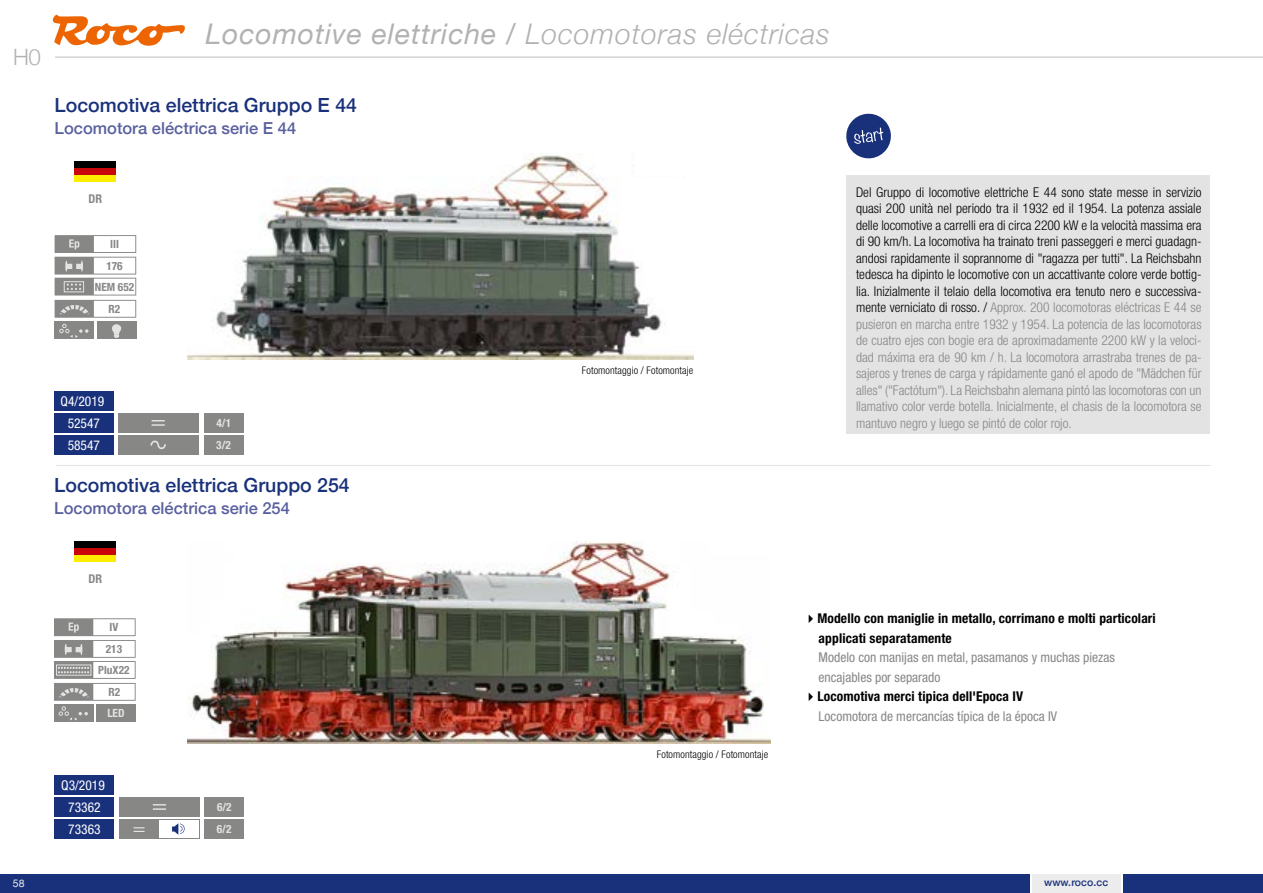
<style>
.page{position:relative;width:1263px;height:893px;background:#fff}
.page>*{position:absolute;margin:0;border:0;box-sizing:border-box;transform-origin:0 0}
.t1{font:italic 28.5px "Helvetica Neue";letter-spacing:.03em;color:#b1b2b3}
.t2{font:300 22.5px "Helvetica Neue";color:#b1b2b3}
.t3{font:500 19.5px "Helvetica Neue";color:#19317b}
.t4{font:500 16.5px "Helvetica Neue";color:#59609e}
.t5{font:300 condensed 13.5px/16.5px "Helvetica Neue LT Std";color:#000;text-align:justify}
.t6{font:condensed 13.5px/19.5px "Helvetica Neue LT Std";color:#878786}
.t7{font:700 condensed 13.5px/19.5px "Helvetica Neue LT Std";letter-spacing:.01em;color:#000}
.t8{font:condensed 13.5px "Helvetica Neue LT Std";color:#fff}
.t9{font:700 condensed 12px "Helvetica Neue";color:#878786}
.t10{font:700 condensed 11.4px "Helvetica Neue LT Std";color:#878786}
.t11{font:700 condensed 11.4px/21.9px "Helvetica Neue LT Std";color:#e3e3e3}
.t12{font:300 condensed 10.5px "Helvetica Neue LT Std";letter-spacing:.01em;color:#000}
.t13{font:500 10.5px "Helvetica Neue";letter-spacing:.01em;color:#19317b}
.t14{font:10.5px "Helvetica Neue";color:#ececed}
.s1{font-weight:300}
.s2{color:#878786}
.s3{color:#000}
.s4{font-weight:700;color:#000}
</style>
<div class="page">
<hr style="left:0;top:57px;width:1263px;height:1px;background:#bdbebe">
<div style="left:0;top:44px;width:54px;height:33px;background:#fff"></div>
<div style="left:1032px;top:874px;width:89px;height:19px;background:#ececed"></div>
<div style="left:0;top:874px;width:1030px;height:19px;background:#19317b"></div>
<div style="left:1124px;top:874px;width:139px;height:19px;background:#19317b"></div>
<svg style="left:53px;top:15px;width:132px;height:31px"></svg>
<hr style="left:56px;top:465px;width:1155px;height:1px;background:#e3e3e3">
<div style="left:846px;top:175px;width:364px;height:259px;background:#e3e3e3"></div>
<div style="left:119px;top:797px;width:81px;height:19px;background:#878786"></div>
<svg style="left:153px;top:804px;width:13px;height:6px"></svg>
<div style="left:55px;top:819px;width:59px;height:20px;background:#19317b"></div>
<div style="left:55px;top:797px;width:59px;height:19px;background:#19317b"></div>
<div style="left:55px;top:775px;width:59px;height:19px;background:#19317b"></div>
<div style="left:119px;top:819px;width:81px;height:20px;background:#878786"></div>
<div style="left:160px;top:820px;width:39px;height:18px;background:#fff"></div>
<svg style="left:172px;top:823px;width:13px;height:12px"></svg>
<svg style="left:134px;top:827px;width:11px;height:5px"></svg>
<div style="left:205px;top:797px;width:39px;height:19px;background:#878786"></div>
<div style="left:205px;top:819px;width:39px;height:20px;background:#878786"></div>
<div style="left:55px;top:321px;width:39px;height:18px;background:#878786"></div>
<svg style="left:60px;top:324px;width:28px;height:14px"></svg>
<div style="left:54px;top:435px;width:60px;height:19px;background:#19317b"></div>
<div style="left:54px;top:413px;width:60px;height:19px;background:#19317b"></div>
<div style="left:54px;top:391px;width:60px;height:19px;background:#19317b"></div>
<div style="left:204px;top:413px;width:39px;height:19px;background:#878786"></div>
<div style="left:204px;top:435px;width:39px;height:19px;background:#878786"></div>
<svg style="left:54px;top:618px;width:82px;height:83px"></svg>
<div style="left:75px;top:161px;width:41px;height:7px;background:#000"></div>
<div style="left:75px;top:168px;width:41px;height:7px;background:#c9070a"></div>
<div style="left:75px;top:175px;width:41px;height:7px;background:#ffed00"></div>
<div style="left:75px;top:541px;width:41px;height:7px;background:#000"></div>
<div style="left:75px;top:548px;width:41px;height:7px;background:#c9070a"></div>
<div style="left:75px;top:555px;width:41px;height:7px;background:#ffed00"></div>
<svg style="left:55px;top:235px;width:81px;height:83px"></svg>
<div style="left:118px;top:413px;width:80px;height:19px;background:#878786"></div>
<svg style="left:152px;top:420px;width:13px;height:6px"></svg>
<div style="left:118px;top:435px;width:80px;height:19px;background:#878786"></div>
<svg style="left:150px;top:440px;width:16px;height:10px"></svg>
<img style="left:188px;top:153px;width:506px;height:207px">
<div style="left:634px;top:152px;width:65px;height:24px;background:#fff"></div>
<svg style="left:846px;top:113px;width:45px;height:46px"></svg>
<div style="left:96px;top:704px;width:40px;height:18px;background:#878786"></div>
<div style="left:54px;top:704px;width:39px;height:18px;background:#878786"></div>
<svg style="left:59px;top:707px;width:29px;height:14px"></svg>
<img style="left:188px;top:542px;width:582px;height:201px">
<div style="left:709px;top:528px;width:71px;height:27px;background:#fff"></div>
<div style="left:97px;top:321px;width:39px;height:18px;background:#878786"></div>
<svg style="left:112px;top:324px;width:9px;height:14px"></svg>
<h2 class="t2" style="left:13px;top:39px;width:29px">H0</h2>
<h1 class="t1" style="left:206px;top:13px;width:626px">Locomotive elettriche / <span class="s1">Locomotoras eléctricas</span></h1>
<h3 class="t3" style="left:55px;top:89px;width:304px">Locomotiva elettrica Gruppo E 44</h3>
<p class="t4" style="left:55px;top:115px;width:243px">Locomotora eléctrica serie E 44</p>
<p class="t9" style="left:89px;top:189px;width:15px">DR</p>
<p class="t10" style="left:110px;top:237px;width:10px">III</p>
<p class="t10" style="left:106px;top:259px;width:18px">176</p>
<p class="t10" style="left:95px;top:280px;width:41px">NEM 652</p>
<p class="t10" style="left:109px;top:302px;width:13px">R2</p>
<p class="t8" style="left:61px;top:393px;width:45px">Q4/2019</p>
<p class="t8" style="left:68px;top:415px;width:34px">52547</p>
<p class="t8" style="left:68px;top:437px;width:34px">58547</p>
<p class="t11" style="left:216px;top:412px;width:16px">4/1<br>3/2</p>
<h3 class="t3" style="left:54px;top:469px;width:297px">Locomotiva elettrica Gruppo 254</h3>
<p class="t4" style="left:54px;top:495px;width:237px">Locomotora eléctrica serie 254</p>
<p class="t12" style="left:582px;top:365px;width:113px">Fotomontaggio / Fotomontaje</p>
<p class="t5" style="left:856px;top:184px;width:347px">Del Gruppo di locomotive elettriche E 44 sono state messe in servizio quasi 200 unità nel periodo tra il 1932 ed il 1954. La potenza assiale delle locomotive a carrelli era di circa 2200 kW e la velocità massima era di 90 km/h. La locomotiva ha trainato treni passeggeri e merci guadagn&shy;andosi rapidamente il soprannome di "ragazza per tutti". La Reichsbahn tedesca ha dipinto le locomotive con un accattivante colore verde bottig&shy;lia. Inizialmente il telaio della locomotiva era tenuto nero e successiva&shy;mente verniciato di rosso. / <span class="s2">Approx. 200 locomotoras eléctricas E 44 se pusieron en marcha entre 1932 y 1954. La potencia de las locomotoras de cuatro ejes con bogie era de aproximadamente 2200 kW y la veloci&shy;dad máxima era de 90 km / h. La locomotora arrastraba trenes de pa&shy;sajeros y trenes de carga y rápidamente ganó el apodo de "Mädchen für alles" ("Factótum"). La Reichsbahn alemana pintó las locomotoras con un llamativo color verde botella. Inicialmente, el chasis de la locomotora se mantuvo negro y luego se pintó de color rojo.</span></p>
<p class="t14" style="left:13px;top:876px;width:13px">58</p>
<p class="t9" style="left:89px;top:569px;width:15px">DR</p>
<p class="t10" style="left:110px;top:620px;width:10px">IV</p>
<p class="t10" style="left:106px;top:642px;width:18px">213</p>
<p class="t10" style="left:98px;top:663px;width:33px">PluX22</p>
<p class="t10" style="left:109px;top:685px;width:13px">R2</p>
<p class="t11" style="left:107px;top:702px;width:19px">LED</p>
<p class="t8" style="left:61px;top:777px;width:45px">Q3/2019</p>
<p class="t8" style="left:68px;top:799px;width:34px">73362</p>
<p class="t8" style="left:68px;top:821px;width:34px">73363</p>
<p class="t11" style="left:217px;top:796px;width:16px">6/2<br>6/2</p>
<p class="t12" style="left:657px;top:748px;width:113px">Fotomontaggio / Fotomontaje</p>
<p class="t7" style="left:818px;top:608px;width:339px;text-indent:-15px">✔Modello con maniglie in metallo, corrimano e molti particolari applicati separatamente</p>
<p class="t6" style="left:818px;top:647px;width:298px">Modelo con manijas en metal, pasamanos y muchas piezas encajables por separado</p>
<p class="t6" style="left:818px;top:686px;width:240px;text-indent:-15px"><span class="s3">✔</span><span class="s4">Locomotiva merci tipica dell'Epoca IV<br></span>Locomotora de mercancías típica de la época IV</p>
<p class="t13" style="left:1044px;top:874px;width:66px">www.roco.cc</p>
</div>
